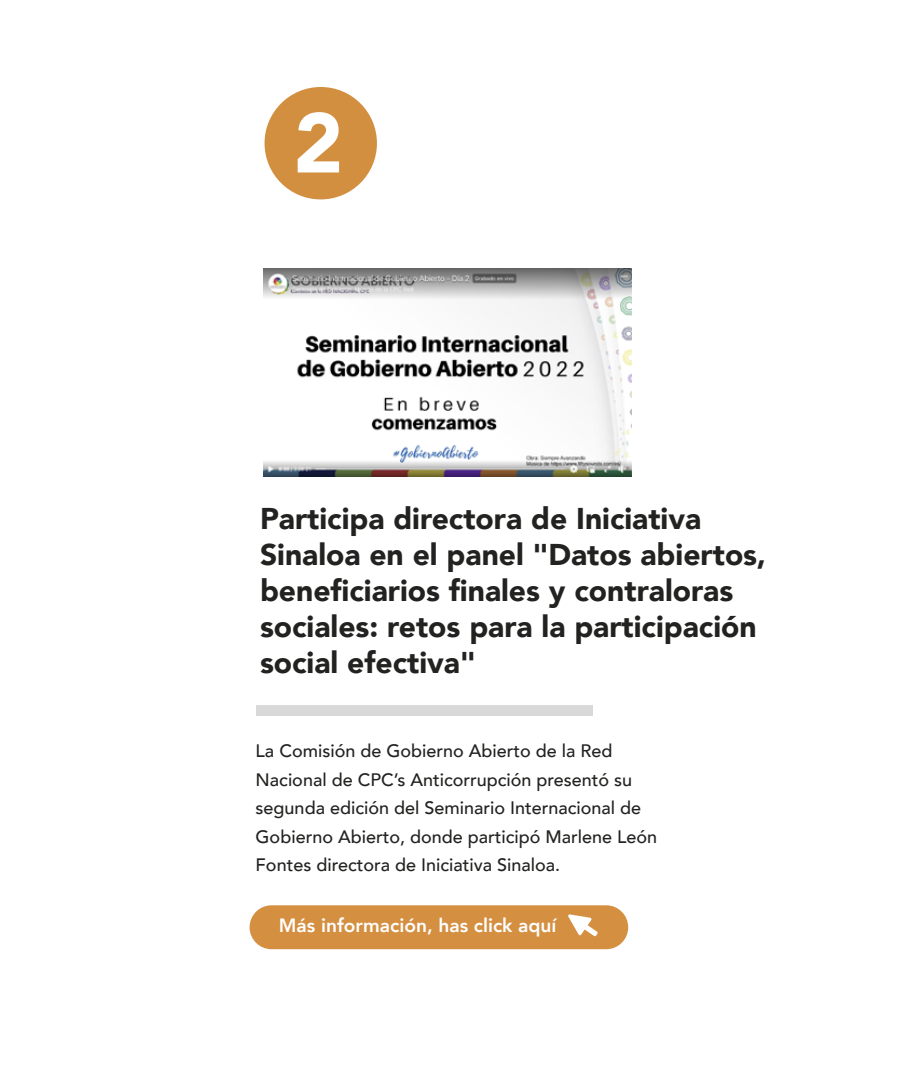
<style>
.page{position:relative;width:918px;height:1070px;background:#fff}
.page>*{position:absolute;margin:0;border:0;box-sizing:border-box;transform-origin:0 0}
.t1{font:900 83.85px "Avenir";color:#fff}
.t2{font:900 30px/36px "Avenir";color:#222221}
.t3{font:800 19.2px "Avenir";color:#fff}
.t4{font:500 18px/28.5px "Avenir";color:#222221}
</style>
<div class="page">
<div style="left:256px;top:705px;width:336px;height:11px;background:#d9d9d9"></div>
<div style="left:265px;top:87px;width:112px;height:112px;background:#d38f40;border-radius:50%"></div>
<div style="left:250px;top:905px;width:378px;height:44px;background:#d48f41;border-radius:22px"></div>
<svg style="left:568px;top:914px;width:30px;height:22px"></svg>
<img style="left:264px;top:268px;width:368px;height:208px">
<h1 class="t1" style="left:294px;top:71px;width:51px">2</h1>
<h2 class="t2" style="left:260px;top:500px;width:508px">Participa directora de Iniciativa Sinaloa en el panel "Datos abiertos, beneficiarios finales y contraloras sociales: retos para la participación social efectiva"</h2>
<p class="t4" style="left:256px;top:736px;width:403px">La Comisión de Gobierno Abierto de la Red Nacional de CPC’s Anticorrupción presentó su segunda edición del Seminario Internacional de Gobierno Abierto, donde participó Marlene León Fontes directora de Iniciativa Sinaloa.</p>
<p class="t3" style="left:279px;top:910px;width:279px">Más información, has click aquí</p>
</div>
